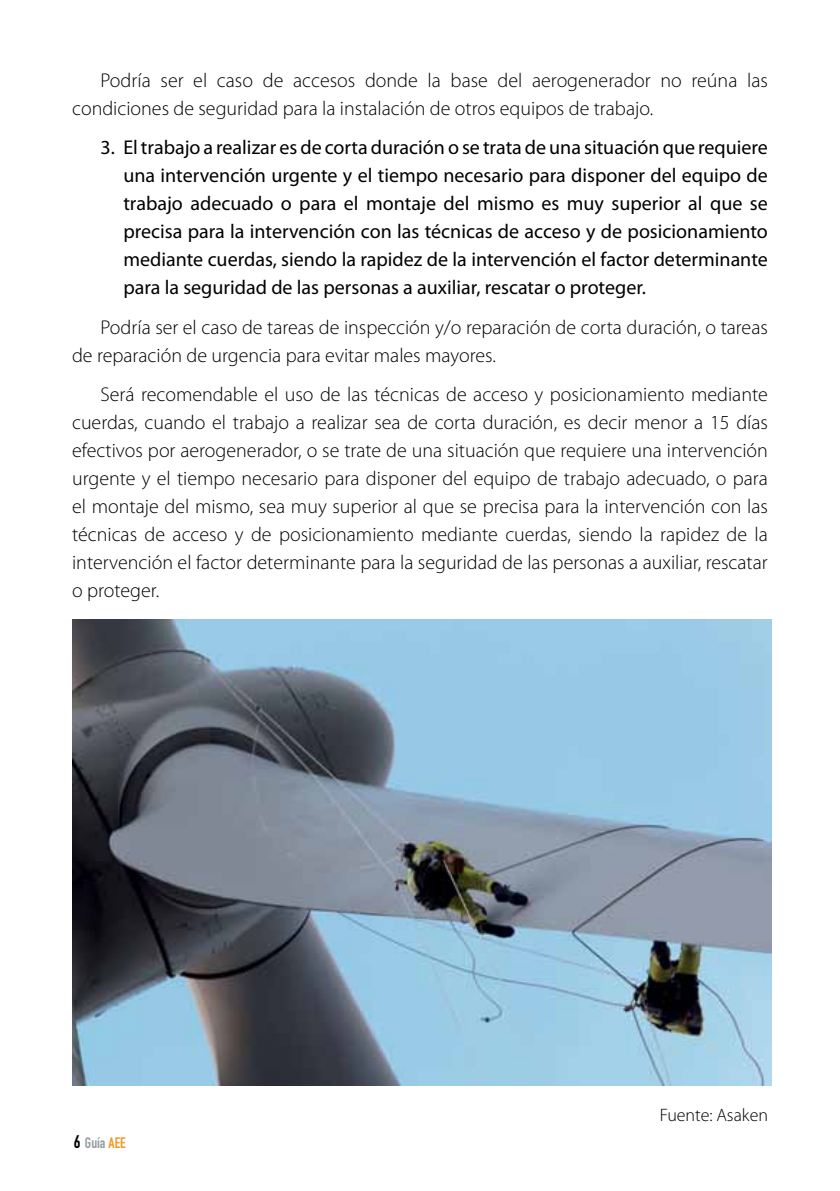
<style>
.page{position:relative;width:840px;height:1191px;background:#fff}
.page>*{position:absolute;margin:0;border:0;box-sizing:border-box;transform-origin:0 0}
.t1{font:300 20px/28px "Myriad Pro";color:#000}
.t2{font:20px/28px "Myriad Pro";color:#000;text-align:justify}
.t3{font:300 18px "Myriad Pro";color:#000}
.t4{font:15px "DIN Engschrift";color:#949ca1}
.s1{font-size:18px;color:#000}
.s2{color:#f7941e}
</style>
<div class="page">
<img style="left:72px;top:619px;width:699px;height:466px">
<p class="t1" style="left:72px;top:67px;width:697px;text-indent:28px">Podría ser el caso de accesos donde la base del aerogenerador no reúna las condiciones de seguridad para la instalación de otros equipos de trabajo.</p>
<p class="t2" style="left:123px;top:134px;width:645px;text-indent:-23px">3. El trabajo a realizar es de corta duración o se trata de una situación que requiere una intervención urgente y el tiempo necesario para disponer del equipo de trabajo adecuado o para el montaje del mismo es muy superior al que se precisa para la intervención con las técnicas de acceso y de posicionamiento mediante cuerdas, siendo la rapidez de la intervención el factor determinante para la seguridad de las personas a auxiliar, rescatar o proteger.</p>
<p class="t1" style="left:72px;top:313px;width:697px;text-indent:28px">Podría ser el caso de tareas de inspección y/o reparación de corta duración, o tareas de reparación de urgencia para evitar males mayores.</p>
<p class="t1" style="left:72px;top:381px;width:697px;text-align:justify;text-indent:28px">Será recomendable el uso de las técnicas de acceso y posicionamiento mediante cuerdas, cuando el trabajo a realizar sea de corta duración, es decir menor a 15 días efectivos por aerogenerador, o se trate de una situación que requiere una intervención urgente y el tiempo necesario para disponer del equipo de trabajo adecuado, o para el montaje del mismo, sea muy superior al que se precisa para la intervención con las técnicas de acceso y de posicionamiento mediante cuerdas, siendo la rapidez de la intervención el factor determinante para la seguridad de las personas a auxiliar, rescatar o proteger.</p>
<p class="t4" style="left:74px;top:1133px;width:53px"><span class="s1">6</span> Guía <span class="s2">AEE</span></p>
<p class="t3" style="left:659px;top:1104px;width:110px">Fuente: Asaken</p>
</div>
